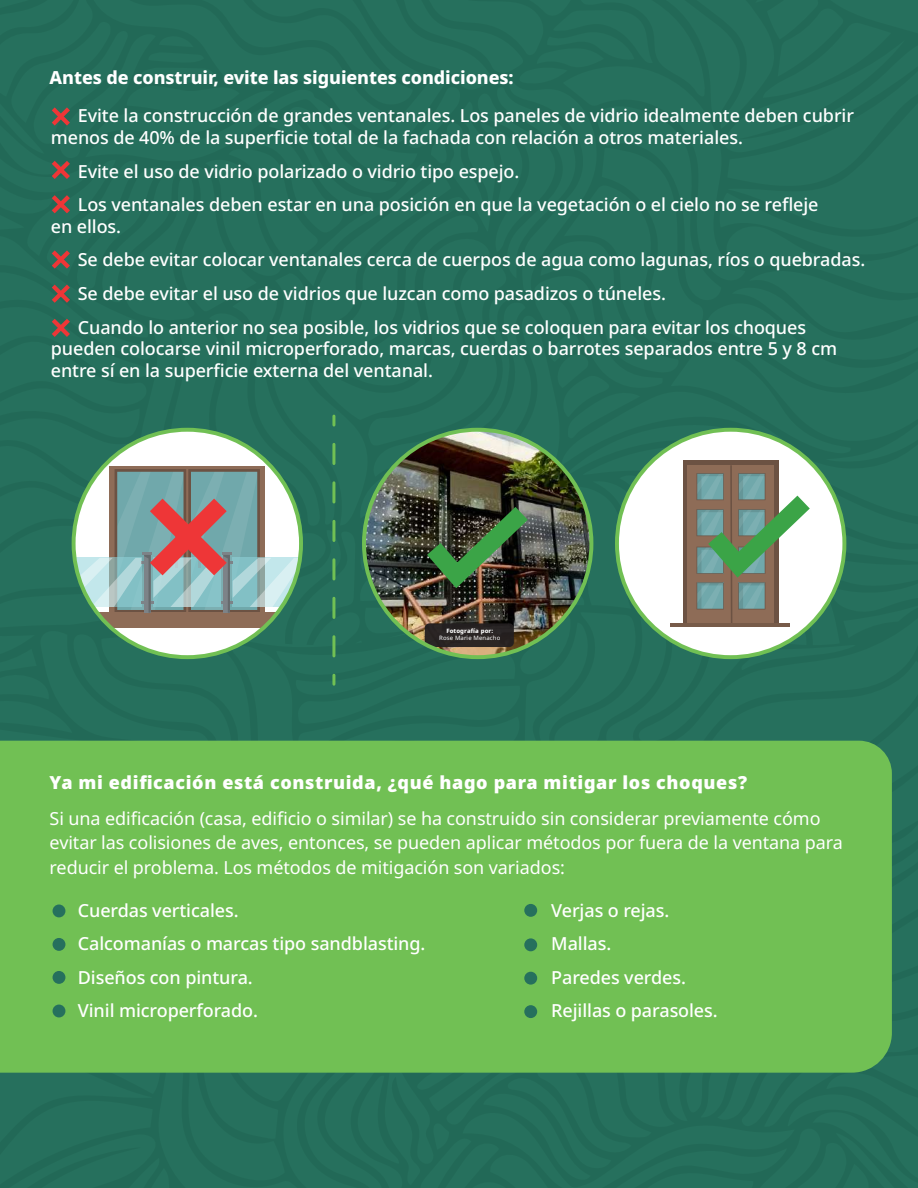
<style>
.page{position:relative;width:918px;height:1188px;background:#26705d}
.page>*{position:absolute;margin:0;border:0;box-sizing:border-box;transform-origin:0 0}
.t1{font:500 18px/33.6px "Noto Sans";letter-spacing:-.005em;color:#fff}
.t2{font:18px/24.6px "Noto Sans";letter-spacing:-.005em;color:#fff}
.t3{font:900 18px "Noto Sans";letter-spacing:.035em;color:#fff}
.t4{font:800 18px "Noto Sans";letter-spacing:-.005em;color:#fff}
.t5{font:6px "Noto Sans";letter-spacing:.02em;color:#fff}
.t6{font:800 6px "Noto Sans";letter-spacing:.02em;color:#fff}
</style>
<div class="page">
<svg style="left:52px;top:107px;width:18px;height:19px"></svg>
<svg style="left:52px;top:161px;width:18px;height:18px"></svg>
<svg style="left:52px;top:195px;width:18px;height:18px"></svg>
<svg style="left:52px;top:250px;width:18px;height:19px"></svg>
<svg style="left:52px;top:285px;width:18px;height:18px"></svg>
<svg style="left:52px;top:319px;width:18px;height:18px"></svg>
<div style="left:0;top:741px;width:892px;height:332px;background:#71c054"></div>
<div style="left:53px;top:905px;width:12px;height:12px;background:#26705d;border-radius:50%"></div>
<div style="left:53px;top:938px;width:12px;height:13px;background:#26705d;border-radius:50%"></div>
<div style="left:53px;top:971px;width:12px;height:13px;background:#26705d;border-radius:50%"></div>
<div style="left:53px;top:1005px;width:12px;height:12px;background:#26705d;border-radius:50%"></div>
<div style="left:524px;top:904px;width:13px;height:13px;background:#26705d;border-radius:50%"></div>
<div style="left:524px;top:938px;width:13px;height:13px;background:#26705d;border-radius:50%"></div>
<div style="left:524px;top:972px;width:13px;height:13px;background:#26705d;border-radius:50%"></div>
<div style="left:524px;top:1005px;width:13px;height:13px;background:#26705d;border-radius:50%"></div>
<div style="left:617px;top:430px;width:227px;height:227px;background:#fff;border-radius:50%"></div>
<svg style="left:683px;top:460px;width:96px;height:164px"></svg>
<div style="left:688px;top:465px;width:86px;height:161px;background:#8e6c57"></div>
<hr style="left:671px;top:624px;width:119px;height:3px;background:#775b49">
<svg style="left:690px;top:465px;width:139px;height:161px"></svg>
<img style="left:364px;top:430px;width:227px;height:227px;border-radius:114px">
<div style="left:425px;top:623px;width:89px;height:24px;background:#2a2524;border-radius:5px"></div>
<img style="left:409px;top:488px;width:138px;height:113px">
<div style="left:74px;top:430px;width:227px;height:227px;background:#fff;border-radius:50%"></div>
<div style="left:109px;top:466px;width:156px;height:147px;background:#8e6c57"></div>
<svg style="left:74px;top:613px;width:227px;height:15px;background:#737057"></svg>
<svg style="left:74px;top:469px;width:227px;height:144px"></svg>
<svg style="left:332px;top:416px;width:3px;height:9px"></svg>
<svg style="left:332px;top:444px;width:3px;height:222px"></svg>
<svg style="left:332px;top:675px;width:3px;height:9px"></svg>
<p class="t4" style="left:50px;top:68px;width:466px">Antes de construir, evite las siguientes condiciones:</p>
<p class="t1" style="left:51px;top:105px;width:805px;line-height:21.6px;text-indent:27px">Evite la construcción de grandes ventanales. Los paneles de vidrio idealmente deben cubrir menos de 40% de la superficie total de la fachada con relación a otros materiales.</p>
<p class="t1" style="left:78px;top:155px;width:742px">Evite el uso de vidrio polarizado o vidrio tipo espejo.<br>Los ventanales deben estar en una posición en que la vegetación o el cielo no se refleje</p>
<p class="t1" style="left:78px;top:210px;width:789px;text-indent:-27px">en ellos.<br>Se debe evitar colocar ventanales cerca de cuerpos de agua como lagunas, ríos o quebradas.<br>Se debe evitar el uso de vidrios que luzcan como pasadizos o túneles.<br>Cuando lo anterior no sea posible, los vidrios que se coloquen para evitar los choques</p>
<p class="t1" style="left:51px;top:338px;width:788px;line-height:21.6px">pueden colocarse vinil microperforado, marcas, cuerdas o barrotes separados entre 5 y 8 cm entre sí en la superficie externa del ventanal.</p>
<p class="t6" style="left:446px;top:628px;width:48px">Fotografía por:</p>
<p class="t5" style="left:439px;top:635px;width:63px">Rose Marie Menacho</p>
<p class="t3" style="left:50px;top:772px;width:699px">Ya mi edificación está construida, ¿qué hago para mitigar los choques?</p>
<p class="t2" style="left:50px;top:806px;width:795px">Si una edificación (casa, edificio o similar) se ha construido sin considerar previamente cómo evitar las colisiones de aves, entonces, se pueden aplicar métodos por fuera de la ventana para reducir el problema. Los métodos de mitigación son variados:</p>
<p class="t1" style="left:78px;top:894px;width:349px">Cuerdas verticales.<br>Calcomanías o marcas tipo sandblasting.<br>Diseños con pintura.<br>Vinil microperforado.</p>
<p class="t1" style="left:551px;top:894px;width:168px">Verjas o rejas.<br>Mallas.<br>Paredes verdes.<br>Rejillas o parasoles.</p>
</div>
